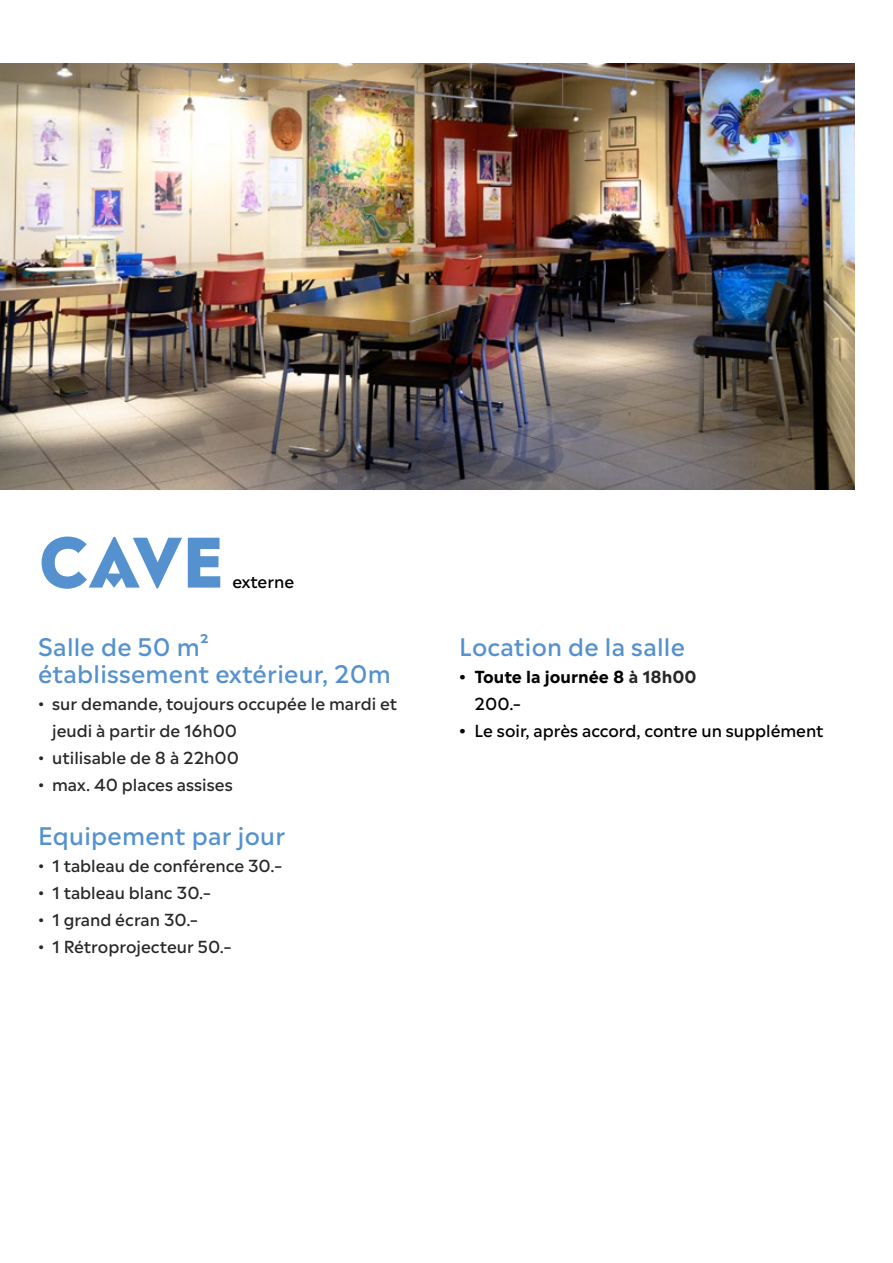
<style>
.page{position:relative;width:893px;height:1263px;background:#fff}
.page>*{position:absolute;margin:0;border:0;box-sizing:border-box;transform-origin:0 0}
.t1{font:800 67.5px "Madera";color:#5491ce}
.t2{font:500 24px/27px "Madera";letter-spacing:.01em;color:#5491ce}
.t3{font:500 16.5px/27px "Madera";color:#272726}
.t4{font:500 16.5px "Madera";color:#000}
.t5{font:700 16.5px/27px "Madera";color:#000}
.s1{color:#272726}
.s2{font-weight:500}
.s3{font-weight:700}
</style>
<div class="page">
<img style="left:0;top:64px;width:855px;height:425px">
<h1 class="t1" style="left:39px;top:509px;width:187px">CAVE</h1>
<p class="t4" style="left:232px;top:567px;width:63px">externe</p>
<h2 class="t2" style="left:38px;top:631px;width:354px">Salle de 50 m²<br>établissement extérieur, 20m</h2>
<p class="t3" style="left:52px;top:688px;width:347px;text-indent:-14px">• sur demande, toujours occupée le mardi et jeudi à partir de 16h00</p>
<p class="t3" style="left:38px;top:742px;width:202px">• utilisable de 8 à 22h00</p>
<p class="t3" style="left:38px;top:769px;width:196px">• max. 40 places assises</p>
<h2 class="t2" style="left:38px;top:820px;width:249px">Equipement par jour</h2>
<p class="t3" style="left:38px;top:850px;width:245px">• 1 tableau de conférence 30.–</p>
<p class="t3" style="left:38px;top:877px;width:174px">• 1 tableau blanc 30.–</p>
<p class="t3" style="left:38px;top:904px;width:161px">• 1 grand écran 30.–</p>
<p class="t3" style="left:38px;top:931px;width:194px">• 1 Rétroprojecteur 50.–</p>
<h2 class="t2" style="left:459px;top:631px;width:227px">Location de la salle</h2>
<p class="t5" style="left:475px;top:663px;width:224px;text-indent:-15px">• Toute la journée 8 <span class="s1">à 18h00<br></span><span class="s2">200.–</span></p>
<p class="t4" style="left:459px;top:717px;width:366px"><span class="s3">•</span> Le soir, après accord, contre un supplément</p>
</div>
